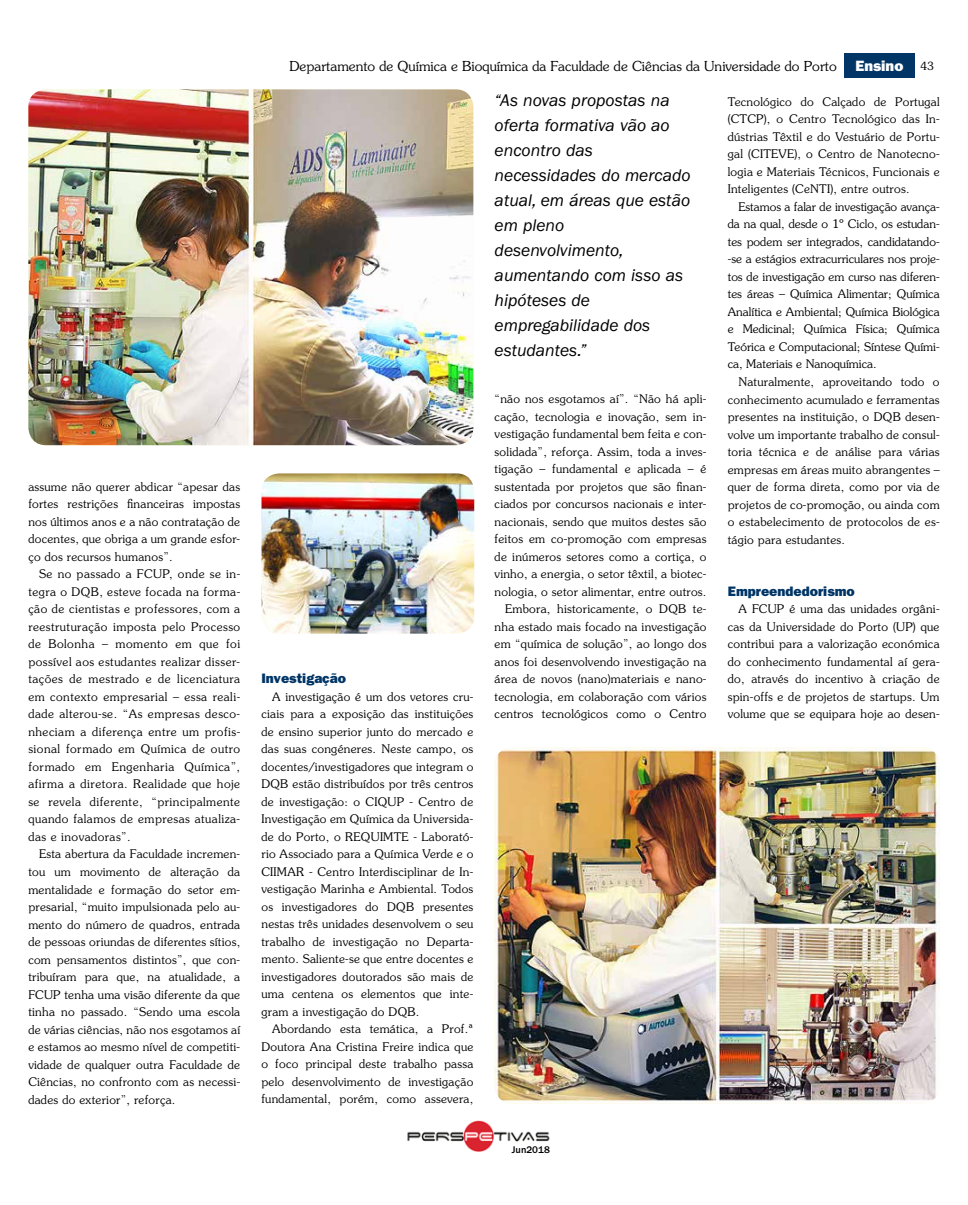
<style>
.page{position:relative;width:968px;height:1205px;background:#fff}
.page>*{position:absolute;margin:0;border:0;box-sizing:border-box;transform-origin:0 0}
.t1{font:italic 17.5px/25px "ITC Franklin Gothic Std";color:#000}
.t2{font:300 13.75px "Souvenir Std";color:#000}
.t3{font:13.75px "ITC Franklin Gothic Std Hvy";color:#003566}
.t4{font:300 11.88px/17.5px "Souvenir Std";letter-spacing:.02em;color:#000;text-align:justify}
.t5{font:500 10px "ITC Franklin Gothic Std";color:#000}
.s1{font-family:"ITC Franklin Gothic Std Hvy";font-weight:400;font-size:15px;color:#fff}
.s2{font-size:11.25px}
</style>
<div class="page">
<div style="left:843px;top:53px;width:71px;height:25px;background:#003566"></div>
<img style="left:407px;top:1121px;width:143px;height:31px">
<img style="left:28px;top:89px;width:445px;height:356px">
<img style="left:494px;top:747px;width:445px;height:356px">
<img style="left:261px;top:473px;width:213px;height:160px">
<p class="t4" style="left:28px;top:478px;width:213px">assume não querer abdicar “apesar das fortes restrições financeiras impostas nos últimos anos e a não contratação de docentes, que obriga a um grande esfor&shy;ço dos recursos humanos”.</p>
<p class="t4" style="left:28px;top:565px;width:213px;text-indent:11px">Se no passado a FCUP, onde se in&shy;tegra o DQB, esteve focada na forma&shy;ção de cientistas e professores, com a reestruturação imposta pelo Processo de Bolonha – momento em que foi possível aos estudantes realizar disser&shy;tações de mestrado e de licenciatura em contexto empresarial – essa reali&shy;dade alterou-se. “As empresas desco&shy;nheciam a diferença entre um profis&shy;sional formado em Química de outro formado em Engenharia Química”, afirma a diretora. Realidade que hoje se revela diferente, “principalmente quando falamos de empresas atualiza&shy;das e inovadoras”.</p>
<p class="t4" style="left:28px;top:845px;width:213px;text-indent:11px">Esta abertura da Faculdade incremen&shy;tou um movimento de alteração da mentalidade e formação do setor em&shy;presarial, “muito impulsionada pelo au&shy;mento do número de quadros, entrada de pessoas oriundas de diferentes sítios, com pensamentos distintos”, que con&shy;tribuíram para que, na atualidade, a FCUP tenha uma visão diferente da que tinha no passado. “Sendo uma escola de várias ciências, não nos esgotamos aí e estamos ao mesmo nível de competiti&shy;vidade de qualquer outra Faculdade de Ciências, no confronto com as necessi&shy;dades do exterior”, reforça.</p>
<p class="t2" style="left:289px;top:58px;width:646px">Departamento de Química e Bioquímica da Faculdade de Ciências da Universidade do Porto <span class="s1">Ensino</span> <span class="s2">43</span></p>
<p class="t3" style="left:261px;top:670px;width:86px">Investigação</p>
<p class="t4" style="left:261px;top:688px;width:213px;text-indent:11px">A investigação é um dos vetores cru&shy;ciais para a exposição das instituições de ensino superior junto do mercado e das suas congéneres. Neste campo, os docentes/investigadores que integram o DQB estão distribuídos por três centros de investigação: o CIQUP - Centro de Investigação em Química da Universida&shy;de do Porto, o REQUIMTE - Laborató&shy;rio Associado para a Química Verde e o CIIMAR - Centro Interdisciplinar de In&shy;vestigação Marinha e Ambiental. Todos os investigadores do DQB presentes nestas três unidades desenvolvem o seu trabalho de investigação no Departa&shy;mento. Saliente-se que entre docentes e investigadores doutorados são mais de uma centena os elementos que inte&shy;gram a investigação do DQB.</p>
<p class="t4" style="left:261px;top:1020px;width:213px;text-indent:11px">Abordando esta temática, a Prof.ª Doutora Ana Cristina Freire indica que o foco principal deste trabalho passa pelo desenvolvimento de investigação fundamental, porém, como assevera,</p>
<h1 class="t1" style="left:494px;top:87px;width:197px">“As novas propostas na oferta formativa vão ao encontro das necessidades do mercado atual, em áreas que estão em pleno desenvolvimento, aumentando com isso as hipóteses de empregabilidade dos estudantes.”</h1>
<p class="t4" style="left:494px;top:390px;width:213px;text-align:right">“não nos esgotamos aí”. “Não há apli&shy;cação, tecnologia e inovação, sem in&shy;vestigação fundamental bem feita e con&shy;solidada”, reforça. Assim, toda a inves&shy;tigação – fundamental e aplicada – é sustentada por projetos que são finan&shy;ciados por concursos nacionais e inter&shy;nacionais, sendo que muitos destes são feitos em co-promoção com empresas de inúmeros setores como a cortiça, o vinho, a energia, o setor têxtil, a biotec&shy;nologia, o setor alimentar, entre outros.<br>Embora, historicamente, o DQB te&shy;nha estado mais focado na investigação em “química de solução”, ao longo dos anos foi desenvolvendo investigação na área de novos (nano)materiais e nano&shy;tecnologia, em colaboração com vários centros tecnológicos como o Centro</p>
<p class="t5" style="left:512px;top:1144px;width:39px">Jun2018</p>
<p class="t4" style="left:727px;top:93px;width:213px">Tecnológico do Calçado de Portugal (CTCP), o Centro Tecnológico das In&shy;dústrias Têxtil e do Vestuário de Portu&shy;gal (CITEVE), o Centro de Nanotecno&shy;logia e Materiais Técnicos, Funcionais e Inteligentes (CeNTI), entre outros.</p>
<p class="t4" style="left:727px;top:198px;width:213px;text-indent:11px">Estamos a falar de investigação avança&shy;da na qual, desde o 1º Ciclo, os estudan&shy;tes podem ser integrados, candidatando--se a estágios extracurriculares nos proje&shy;tos de investigação em curso nas diferen&shy;tes áreas – Química Alimentar; Química Analítica e Ambiental; Química Biológica e Medicinal; Química Física; Química Teórica e Computacional; Síntese Quími&shy;ca, Materiais e Nanoquímica.</p>
<p class="t4" style="left:727px;top:373px;width:213px;text-indent:11px">Naturalmente, aproveitando todo o conhecimento acumulado e ferramentas presentes na instituição, o DQB desen&shy;volve um importante trabalho de consul&shy;toria técnica e de análise para várias empresas em áreas muito abrangentes – quer de forma direta, como por via de projetos de co-promoção, ou ainda com o estabelecimento de protocolos de es&shy;tágio para estudantes.</p>
<p class="t3" style="left:727px;top:582px;width:129px">Empreendedorismo</p>
<p class="t4" style="left:727px;top:600px;width:213px;text-indent:11px">A FCUP é uma das unidades orgâni&shy;cas da Universidade do Porto (UP) que contribui para a valorização económica do conhecimento fundamental aí gera&shy;do, através do incentivo à criação de spin-offs e de projetos de startups. Um volume que se equipara hoje ao desen-</p>
</div>
